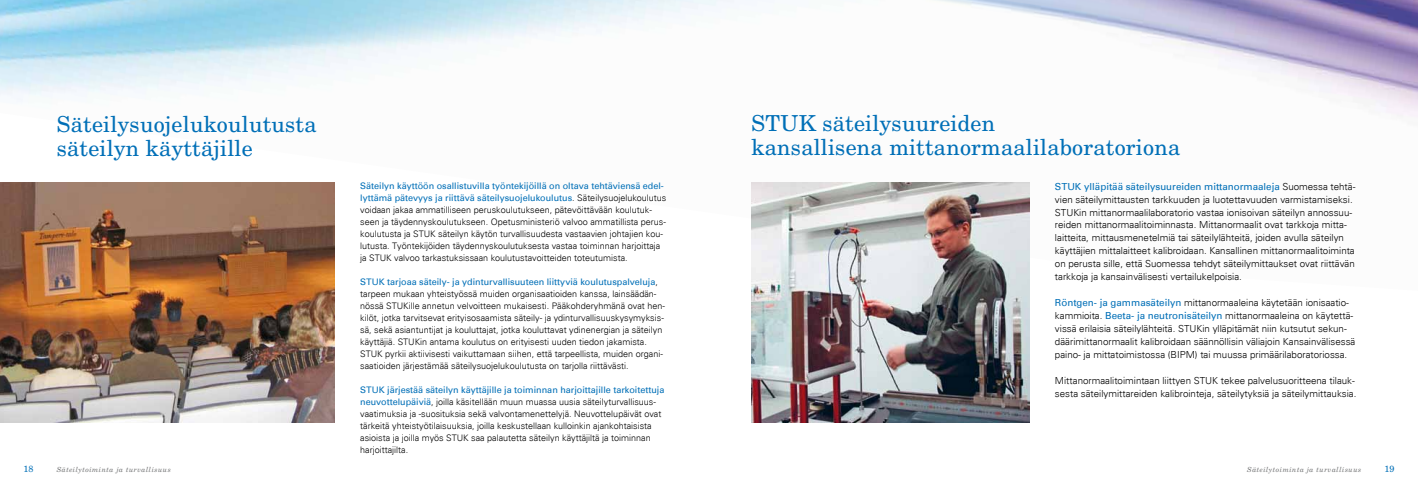
<style>
.page{position:relative;width:1418px;height:499px;background:#fff}
.page>*{position:absolute;margin:0;border:0;box-sizing:border-box;transform-origin:0 0}
.t1{font:22px/24px "New Century Schlbk LT Std";letter-spacing:.01em;color:#006fb7}
.t2{font:300 9.7px/13px "Univers";color:#000}
.t3{font:300 9px/12px "Univers";color:#000}
.t4{font:9px "New Century Schlbk LT Std";color:#006fb7}
.t5{font:italic 7px "New Century Schlbk LT Std";letter-spacing:.07em;color:#707172}
.s1{font-weight:400;color:#006fb7}
</style>
<div class="page">
<img style="left:0;top:0;width:1417px;height:291px">
<img style="left:0;top:183px;width:334px;height:240px">
<img style="left:751px;top:183px;width:278px;height:240px">
<h1 class="t1" style="left:57px;top:112px;width:261px">Säteilysuojelukoulutusta säteilyn käyttäjille</h1>
<p class="t3" style="left:360px;top:180px;width:308px"><span class="s1">Säteilyn käyttöön osallistuvilla työntekijöillä on oltava tehtäviensä edel&shy;lyttämä pätevyys ja riittävä säteilysuojelukoulutus</span>. Säteilysuojelukoulutus voidaan jakaa ammatilliseen peruskoulutukseen, pätevöittävään koulutuk&shy;seen ja täydennyskoulutukseen. Opetusministeriö valvoo ammatillista perus&shy;koulutusta ja STUK säteilyn käytön turvallisuudesta vastaavien johtajien kou&shy;lutusta. Työntekijöiden täydennyskoulutuksesta vastaa toiminnan harjoittaja ja STUK valvoo tarkastuksissaan koulutustavoitteiden toteutumista.</p>
<p class="t3" style="left:360px;top:276px;width:306px"><span class="s1">STUK tarjoaa säteily- ja ydinturvallisuuteen liittyviä koulutuspalveluja</span>, tarpeen mukaan yhteistyössä muiden organisaatioiden kanssa, lainsäädän&shy;nössä STUKille annetun velvoitteen mukaisesti. Pääkohderyhmänä ovat hen&shy;kilöt, jotka tarvitsevat erityisosaamista säteily- ja ydinturvallisuuskysymyksis&shy;sä, sekä asiantuntijat ja kouluttajat, jotka kouluttavat ydinenergian ja säteilyn käyttäjiä. STUKin antama koulutus on erityisesti uuden tiedon jakamista.<br>STUK pyrkii aktiivisesti vaikuttamaan siihen, että tarpeellista, muiden organi&shy;saatioiden järjestämää säteilysuojelukoulutusta on tarjolla riittävästi.</p>
<p class="t3" style="left:360px;top:384px;width:306px"><span class="s1">STUK järjestää säteilyn käyttäjille ja toiminnan harjoittajille tarkoitettuja neuvottelupäiviä</span>, joilla käsitellään muun muassa uusia säteilyturvallisuus&shy;vaatimuksia ja -suosituksia sekä valvontamenettelyjä. Neuvottelupäivät ovat tärkeitä yhteistyötilaisuuksia, joilla keskustellaan kulloinkin ajankohtaisista asioista ja joilla myös STUK saa palautetta säteilyn käyttäjiltä ja toiminnan harjoittajilta.</p>
<h1 class="t1" style="left:751px;top:111px;width:430px">STUK säteilysuureiden<br>kansallisena mittanormaalilaboratoriona</h1>
<p class="t2" style="left:1054px;top:180px;width:302px"><span class="s1">STUK ylläpitää säteilysuureiden mittanormaaleja</span> Suomessa tehtä&shy;vien säteilymittausten tarkkuuden ja luotettavuuden varmistamiseksi.<br>STUKin mittanormaalilaboratorio vastaa ionisoivan säteilyn annossuu&shy;reiden mittanormaalitoiminnasta. Mittanormaalit ovat tarkkoja mitta&shy;laitteita, mittausmenetelmiä tai säteilylähteitä, joiden avulla säteilyn käyttäjien mittalaitteet kalibroidaan. Kansallinen mittanormaalitoiminta on perusta sille, että Suomessa tehdyt säteilymittaukset ovat riittävän tarkkoja ja kansainvälisesti vertailukelpoisia.</p>
<p class="t2" style="left:1054px;top:296px;width:302px"><span class="s1">Röntgen- ja gammasäteilyn</span> mittanormaaleina käytetään ionisaatio&shy;kammioita. <span class="s1">Beeta- ja neutronisäteilyn</span> mittanormaaleina on käytettä&shy;vissä erilaisia säteilylähteitä. STUKin ylläpitämät niin kutsutut sekun&shy;däärimittanormaalit kalibroidaan säännöllisin väliajoin Kansainvälisessä paino- ja mittatoimistossa (BIPM) tai muussa primäärilaboratoriossa.</p>
<p class="t2" style="left:1054px;top:374px;width:303px">Mittanormaalitoimintaan liittyen STUK tekee palvelusuoritteena tilauk&shy;sesta säteilymittareiden kalibrointeja, säteilytyksiä ja säteilymittauksia.</p>
<p class="t4" style="left:23px;top:464px;width:12px">18</p>
<p class="t5" style="left:57px;top:465px;width:116px">Säteilytoiminta ja turvallisuus</p>
<p class="t5" style="left:1247px;top:465px;width:116px">Säteilytoiminta ja turvallisuus</p>
<p class="t4" style="left:1384px;top:464px;width:12px">19</p>
</div>
